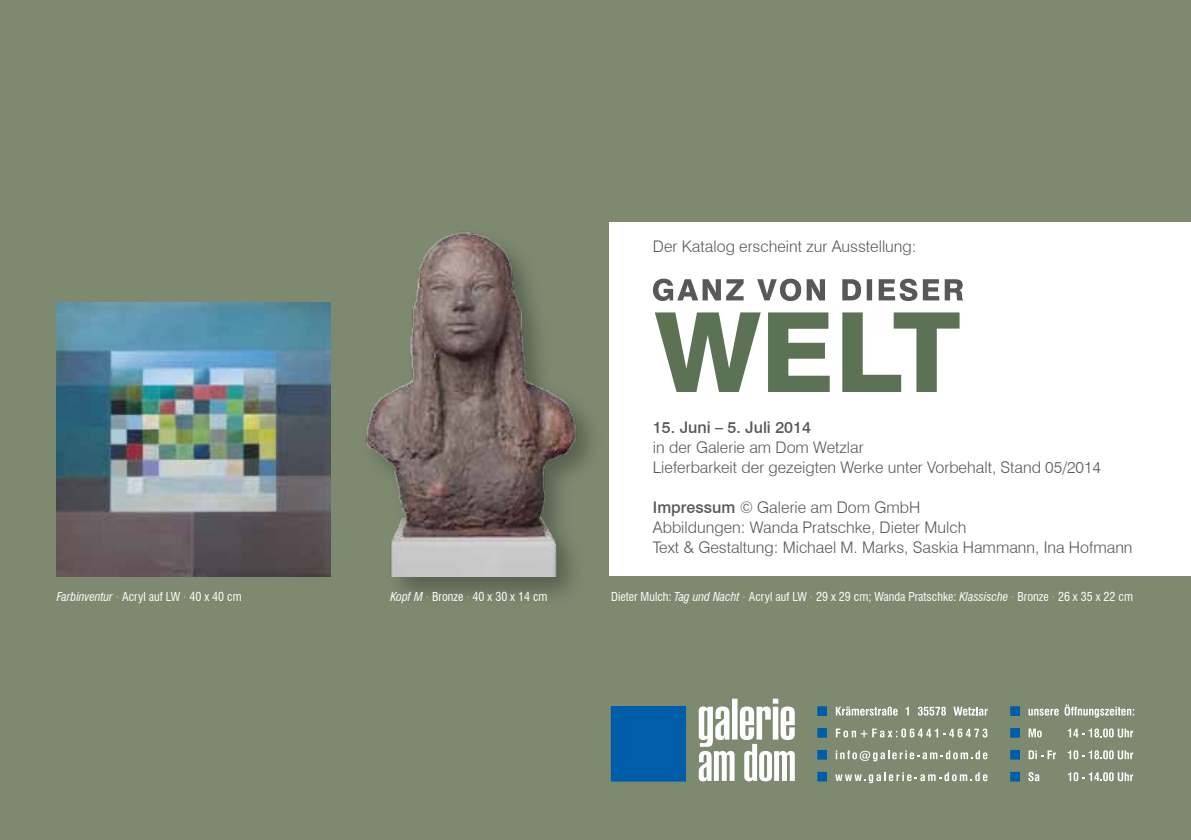
<style>
.page{position:relative;width:1191px;height:840px;background:#fff}
.page>*{position:absolute;margin:0;border:0;box-sizing:border-box;transform-origin:0 0}
.t1{font:300 16px/20px "Swiss 721 BT";color:#58585a}
.t2{font:500 16px "Swiss 721 BT";color:#58585a}
.t3{font:condensed 12px "Swiss 721 BT";color:#fff}
.s1{font-weight:500}
.s2{color:#54575a}
.s3{font-style:italic}
.s4{font-weight:300;font-stretch:normal}
</style>
<div class="page">
<div style="left:0;top:0;width:1191px;height:839px;background:#7d8a70"></div>
<div style="left:609px;top:222px;width:582px;height:353px;background:#fff"></div>
<svg style="left:698px;top:698px;width:97px;height:83px"></svg>
<div style="left:611px;top:706px;width:74px;height:74px;background:#005ea8"></div>
<svg style="left:836px;top:706px;width:61px;height:9px"></svg>
<svg style="left:905px;top:706px;width:4px;height:9px"></svg>
<svg style="left:918px;top:706px;width:28px;height:9px"></svg>
<svg style="left:953px;top:706px;width:34px;height:9px"></svg>
<svg style="left:836px;top:728px;width:151px;height:9px"></svg>
<svg style="left:835px;top:750px;width:152px;height:11px"></svg>
<svg style="left:835px;top:772px;width:152px;height:10px"></svg>
<div style="left:818px;top:706px;width:8px;height:9px;background:#005ea8"></div>
<div style="left:817px;top:706px;width:9px;height:9px;border:1px solid #005ea8"></div>
<div style="left:818px;top:728px;width:8px;height:8px;background:#005ea8"></div>
<div style="left:817px;top:728px;width:9px;height:8px;border:1px solid #005ea8"></div>
<div style="left:818px;top:750px;width:8px;height:8px;background:#005ea8"></div>
<div style="left:817px;top:749px;width:9px;height:9px;border:1px solid #005ea8"></div>
<div style="left:818px;top:771px;width:8px;height:9px;background:#005ea8"></div>
<div style="left:817px;top:771px;width:9px;height:9px;border:1px solid #005ea8"></div>
<svg style="left:1028px;top:708px;width:30px;height:7px"></svg>
<svg style="left:1064px;top:704px;width:70px;height:13px"></svg>
<svg style="left:1028px;top:728px;width:13px;height:9px"></svg>
<svg style="left:1067px;top:728px;width:66px;height:9px"></svg>
<svg style="left:1028px;top:750px;width:28px;height:8px"></svg>
<svg style="left:1067px;top:750px;width:66px;height:9px"></svg>
<svg style="left:1028px;top:772px;width:11px;height:8px"></svg>
<svg style="left:1067px;top:772px;width:66px;height:8px"></svg>
<div style="left:1010px;top:706px;width:9px;height:9px;background:#005ea8"></div>
<div style="left:1010px;top:706px;width:9px;height:9px;border:1px solid #005ea8"></div>
<div style="left:1010px;top:728px;width:9px;height:8px;background:#005ea8"></div>
<div style="left:1010px;top:728px;width:9px;height:8px;border:1px solid #005ea8"></div>
<div style="left:1010px;top:750px;width:9px;height:8px;background:#005ea8"></div>
<div style="left:1010px;top:749px;width:9px;height:9px;border:1px solid #005ea8"></div>
<div style="left:1010px;top:771px;width:9px;height:9px;background:#005ea8"></div>
<div style="left:1010px;top:771px;width:9px;height:9px;border:1px solid #005ea8"></div>
<svg style="left:655px;top:312px;width:304px;height:80px"></svg>
<svg style="left:653px;top:278px;width:310px;height:23px"></svg>
<img style="left:57px;top:302px;width:273px;height:274px">
<div style="left:360px;top:226px;width:244px;height:381px;background:#000;opacity:.3"></div>
<img style="left:360px;top:226px;width:234px;height:350px">
<p class="t1" style="left:653px;top:236px;width:265px">Der Katalog erscheint zur Ausstellung:</p>
<p class="t2" style="left:653px;top:417px;width:159px">15. Juni – 5. Juli 2014</p>
<p class="t1" style="left:653px;top:436px;width:449px">in der Galerie am Dom Wetzlar<br>Lieferbarkeit der gezeigten Werke unter Vorbehalt, Stand 05/2014</p>
<p class="t1" style="left:653px;top:496px;width:481px"><span class="s1">Impressum</span> © Galerie am Dom GmbH<br><span class="s2">Abbildungen:</span> Wanda Pratschke, Dieter Mulch<br>Text &amp; Gestaltung: Michael M. Marks, Saskia Hammann, Ina Hofmann</p>
<p class="t3" style="left:57px;top:589px;width:186px"><span class="s3">Farbinventur</span> <span class="s4">·</span> Acryl auf LW <span class="s4">·</span> 40 x 40 cm</p>
<p class="t3" style="left:390px;top:589px;width:159px"><span class="s3">Kopf M</span> <span class="s4">·</span> Bronze <span class="s4">·</span> 40 x 30 x 14 cm</p>
<p class="t3" style="left:611px;top:589px;width:523px">Dieter Mulch: <span class="s3">Tag und Nacht</span> <span class="s4">·</span> Acryl auf LW <span class="s4">·</span> 29 x 29 cm; Wanda Pratschke: <span class="s3">Klassische</span> <span class="s4">·</span> Bronze <span class="s4">·</span> 26 x 35 x 22 cm</p>
</div>
